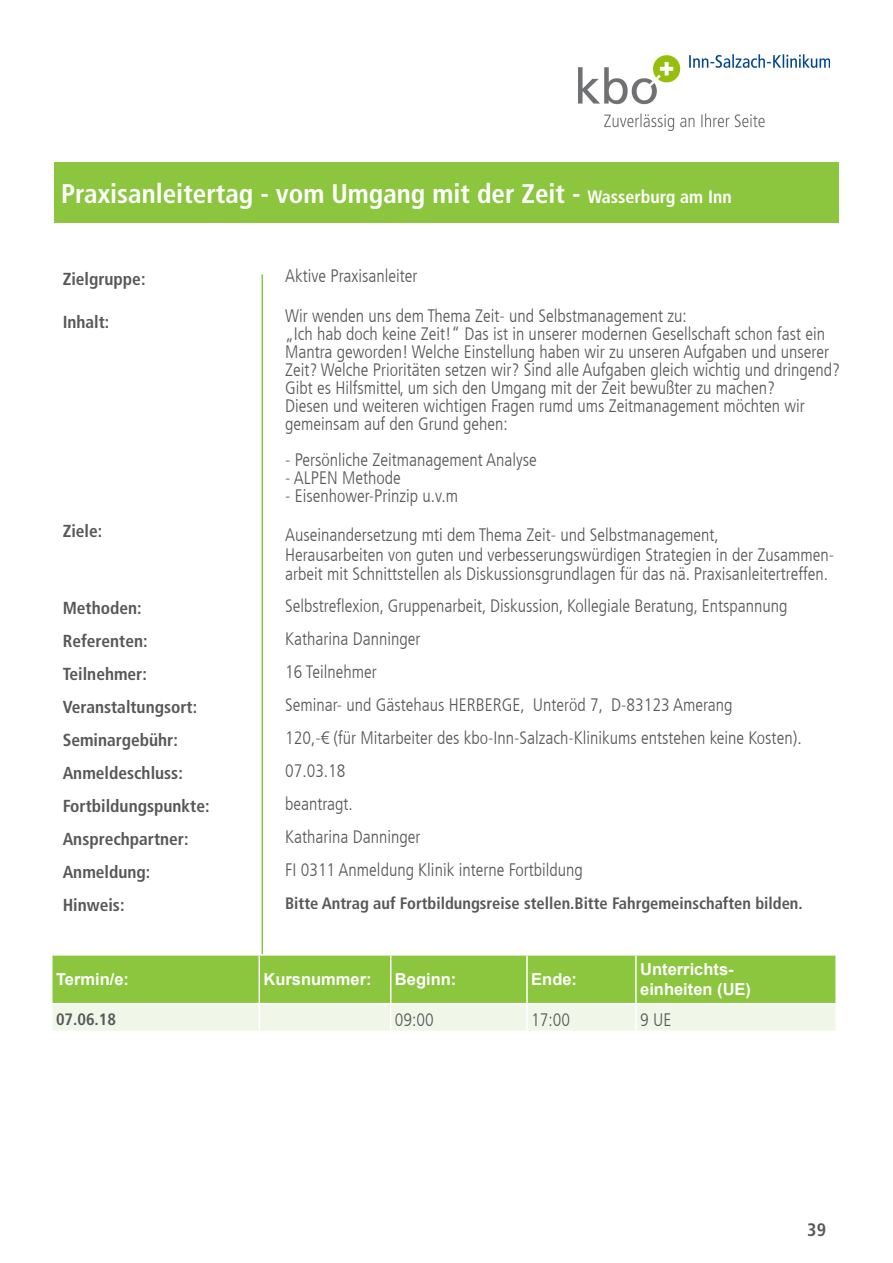
<style>
.page{position:relative;width:893px;height:1263px;background:#fff}
.page>*{position:absolute;margin:0;border:0;box-sizing:border-box;transform-origin:0 0}
.t1{font:700 condensed 27px "Frutiger LT Com";color:#fff}
.t2{font:300 condensed 18px/33px "Frutiger LT Com";color:#57585a}
.t3{font:700 condensed 18px "Frutiger LT Com";color:#57585a}
.t4{font:700 condensed 17.4px/33px "Frutiger LT Com";color:#57585a}
.t5{font:700 condensed 16.5px "Frutiger LT Com";color:#57585a}
.t6{font:700 16.5px/19.8px "Arial";color:#fff}
.s1{font-size:18px}
</style>
<div class="page">
<img style="left:579px;top:54px;width:250px;height:76px">
<hr style="left:261px;top:274px;width:2px;height:744px;background:#8bc63e">
<div style="left:54px;top:162px;width:785px;height:61px;background:#8bc63e"></div>
<hr style="left:259px;top:954px;width:132px;height:2px;background:#fff">
<svg style="left:52px;top:955px;width:784px;height:76px;background:#b2d87f"></svg>
<hr style="left:527px;top:1003px;width:109px;height:1px;background:#fff">
<hr style="left:526px;top:1004px;width:2px;height:27px;background:#fff">
<hr style="left:636px;top:1003px;width:201px;height:1px;background:#fff">
<hr style="left:635px;top:1004px;width:2px;height:27px;background:#fff">
<hr style="left:835px;top:1004px;width:2px;height:27px;background:#fff">
<h1 class="t1" style="left:61px;top:178px;width:672px">Praxisanleitertag - vom Umgang mit der Zeit - <span class="s1">Wasserburg am Inn</span></h1>
<p class="t4" style="left:63px;top:263px;width:84px">Zielgruppe:</p>
<p class="t4" style="left:63px;top:305px;width:48px">Inhalt:</p>
<p class="t4" style="left:63px;top:514px;width:41px">Ziele:</p>
<p class="t4" style="left:63px;top:592px;width:148px">Methoden:<br>Referenten:<br>Teilnehmer:<br>Veranstaltungsort:<br>Seminargebühr:<br>Anmeldeschluss:<br>Fortbildungspunkte:<br>Ansprechpartner:<br>Anmeldung:<br>Hinweis:</p>
<p class="t2" style="left:285px;top:257px;width:403px;line-height:39.6px">Aktive Praxisanleiter<br>Wir wenden uns dem Thema Zeit- und Selbstmanagement zu:</p>
<p class="t2" style="left:285px;top:325px;width:556px;line-height:18px">„Ich hab doch keine Zeit!“ Das ist in unserer modernen Gesellschaft schon fast ein Mantra geworden! Welche Einstellung haben wir zu unseren Aufgaben und unserer Zeit? Welche Prioritäten setzen wir? Sind alle Aufgaben gleich wichtig und dringend?<br>Gibt es Hilfsmittel, um sich den Umgang mit der Zeit bewußter zu machen?<br>Diesen und weiteren wichtigen Fragen rumd ums Zeitmanagement möchten wir gemeinsam auf den Grund gehen:</p>
<p class="t2" style="left:285px;top:444px;width:253px">- Persönliche Zeitmanagement Analyse</p>
<p class="t2" style="left:285px;top:462px;width:117px">- ALPEN Methode</p>
<p class="t2" style="left:285px;top:477px;width:435px;line-height:39px">- Eisenhower-Prinzip u.v.m<br>Auseinandersetzung mti dem Thema Zeit- und Selbstmanagement,</p>
<p class="t2" style="left:285px;top:545px;width:551px;line-height:19.5px">Herausarbeiten von guten und verbesserungswürdigen Strategien in der Zusammen&shy;arbeit mit Schnittstellen als Diskussionsgrundlagen für das nä. Praxisanleitertreffen.</p>
<p class="t2" style="left:285px;top:589px;width:518px">Selbstreflexion, Gruppenarbeit, Diskussion, Kollegiale Beratung, Entspannung Katharina Danninger<br>16 Teilnehmer<br>Seminar- und Gästehaus HERBERGE, Unteröd 7, D-83123 Amerang<br>120,-€ (für Mitarbeiter des kbo-Inn-Salzach-Klinikums entstehen keine Kosten).<br>07.03.18<br>beantragt.<br>Katharina Danninger<br>FI 0311 Anmeldung Klinik interne Fortbildung</p>
<p class="t5" style="left:285px;top:893px;width:519px">Bitte Antrag auf Fortbildungsreise stellen.Bitte Fahrgemeinschaften bilden.</p>
<p class="t6" style="left:56px;top:970px;width:75px">Termin/e:</p>
<p class="t6" style="left:264px;top:970px;width:110px">Kursnummer:</p>
<p class="t6" style="left:395px;top:970px;width:63px">Beginn:</p>
<p class="t6" style="left:531px;top:970px;width:47px">Ende:</p>
<p class="t6" style="left:640px;top:960px;width:112px">Unterrichts&shy;einheiten (UE)</p>
<p class="t5" style="left:56px;top:1009px;width:62px">07.06.18</p>
<p class="t2" style="left:395px;top:1003px;width:40px">09:00</p>
<p class="t2" style="left:531px;top:1003px;width:40px">17:00</p>
<p class="t2" style="left:640px;top:1003px;width:33px">9 UE</p>
<p class="t3" style="left:807px;top:1219px;width:20px">39</p>
</div>
